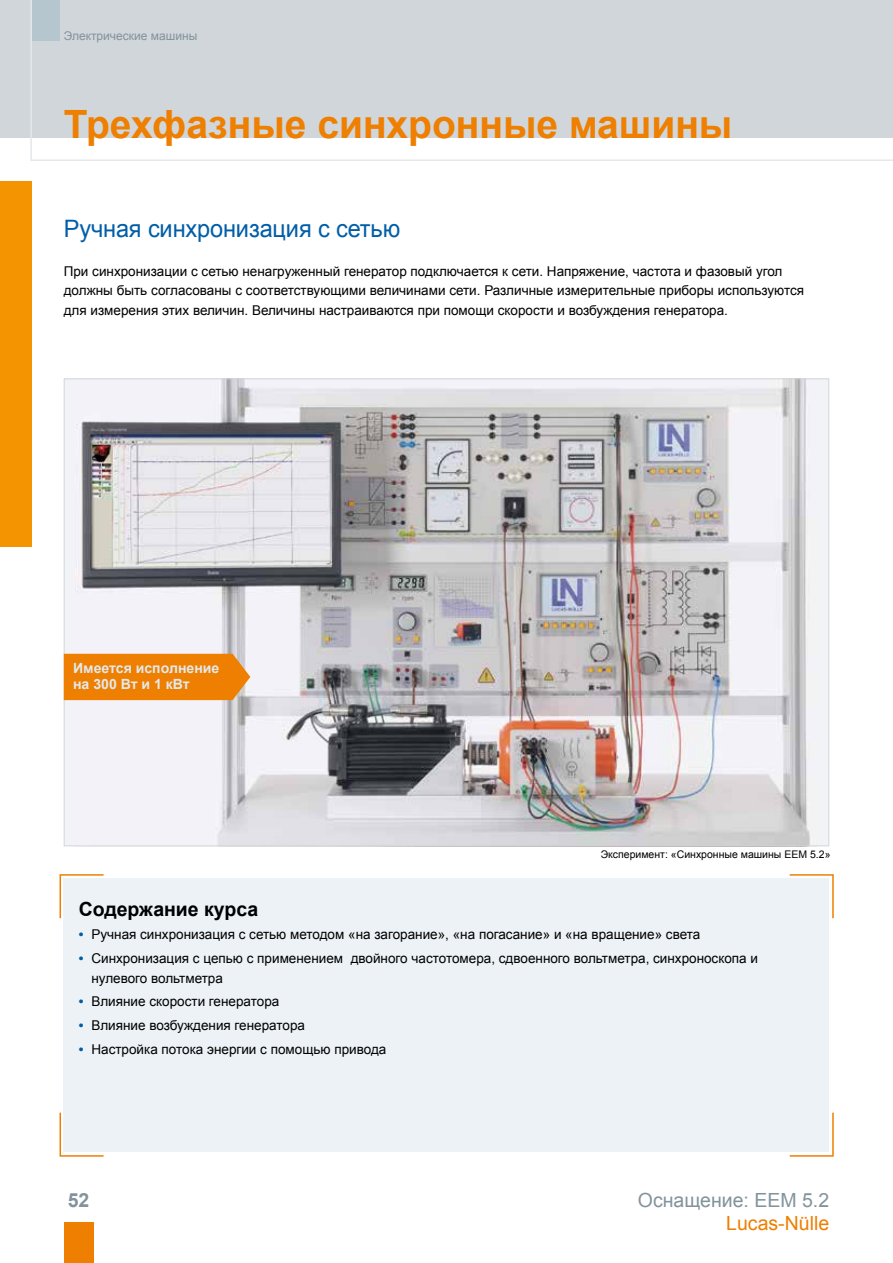
<style>
.page{position:relative;width:893px;height:1263px;background:#fff}
.page>*{position:absolute;margin:0;border:0;box-sizing:border-box;transform-origin:0 0}
.t1{font:700 39px "Arial";color:#ee7f00}
.t2{font:24px "Arial";letter-spacing:-.005em;color:#005ea8}
.t3{font:19.5px "Arial";color:#82939c}
.t4{font:700 19.5px "Arial";color:#000}
.t5{font:19.5px "Arial";color:#ee7f00}
.t6{font:700 19.5px "Arial";color:#82939c}
.t7{font:700 14.1px/16.5px "Arial";color:#e3e9ec}
.t8{font:13.5px/19.5px "Arial";color:#000}
.t9{font:12px "Arial";color:#82939c}
.t10{font:10.5px "Arial";color:#000}
.s1{font-weight:700;color:#005ea8}
</style>
<div class="page">
<div style="left:0;top:0;width:893px;height:138px;background:#d1d6da"></div>
<svg style="left:30px;top:0;width:863px;height:161px"></svg>
<div style="left:0;top:181px;width:32px;height:365px;background:#f39400"></div>
<div style="left:64px;top:1222px;width:30px;height:41px;background:#ee7f00"></div>
<div style="left:64px;top:878px;width:765px;height:274px;background:#ecf2f5"></div>
<svg style="left:59px;top:874px;width:45px;height:46px"></svg>
<svg style="left:789px;top:1112px;width:45px;height:45px"></svg>
<svg style="left:789px;top:874px;width:45px;height:45px"></svg>
<svg style="left:59px;top:1111px;width:45px;height:46px"></svg>
<div style="left:64px;top:379px;width:765px;height:467px;background:#f2f3f6"></div>
<img style="left:76px;top:380px;width:734px;height:464px">
<div style="left:64px;top:654px;width:186px;height:46px;background:#ee7f00"></div>
<p class="t9" style="left:64px;top:28px;width:135px">Электрические машины</p>
<h1 class="t1" style="left:64px;top:99px;width:670px">Трехфазные синхронные машины</h1>
<h2 class="t2" style="left:64px;top:213px;width:338px">Ручная синхронизация с сетью</h2>
<p class="t8" style="left:64px;top:261px;width:742px">При синхронизации с сетью ненагруженный генератор подключается к сети. Напряжение, частота и фазовый угол должны быть согласованы с соответствующими величинами сети. Различные измерительные приборы используются для измерения этих величин. Величины настраиваются при помощи скорости и возбуждения генератора.</p>
<p class="t7" style="left:73px;top:660px;width:148px">Имеется исполнение на 300 Вт и 1 кВт</p>
<p class="t10" style="left:601px;top:847px;width:231px">Эксперимент: «Синхронные машины EEM 5.2»</p>
<h3 class="t4" style="left:79px;top:896px;width:181px">Содержание курса</h3>
<p class="t8" style="left:79px;top:925px;width:623px"><span class="s1">•</span> Ручная синхронизация с сетью методом «на загорание», «на погасание» и «на вращение» света</p>
<p class="t8" style="left:91px;top:949px;width:668px;text-indent:-13px"><span class="s1">•</span> Синхронизация с цепью с применением двойного частотомера, сдвоенного вольтметра, синхроноскопа и нулевого вольтметра</p>
<p class="t8" style="left:79px;top:992px;width:202px"><span class="s1">•</span> Влияние скорости генератора</p>
<p class="t8" style="left:79px;top:1016px;width:228px"><span class="s1">•</span> Влияние возбуждения генератора</p>
<p class="t8" style="left:79px;top:1039px;width:309px"><span class="s1">•</span> Настройка потока энергии с помощью привода</p>
<h3 class="t6" style="left:68px;top:1187px;width:23px">52</h3>
<h3 class="t3" style="left:638px;top:1187px;width:193px">Оснащение: EEM 5.2</h3>
<h3 class="t5" style="left:726px;top:1211px;width:104px">Lucas-Nülle</h3>
</div>
